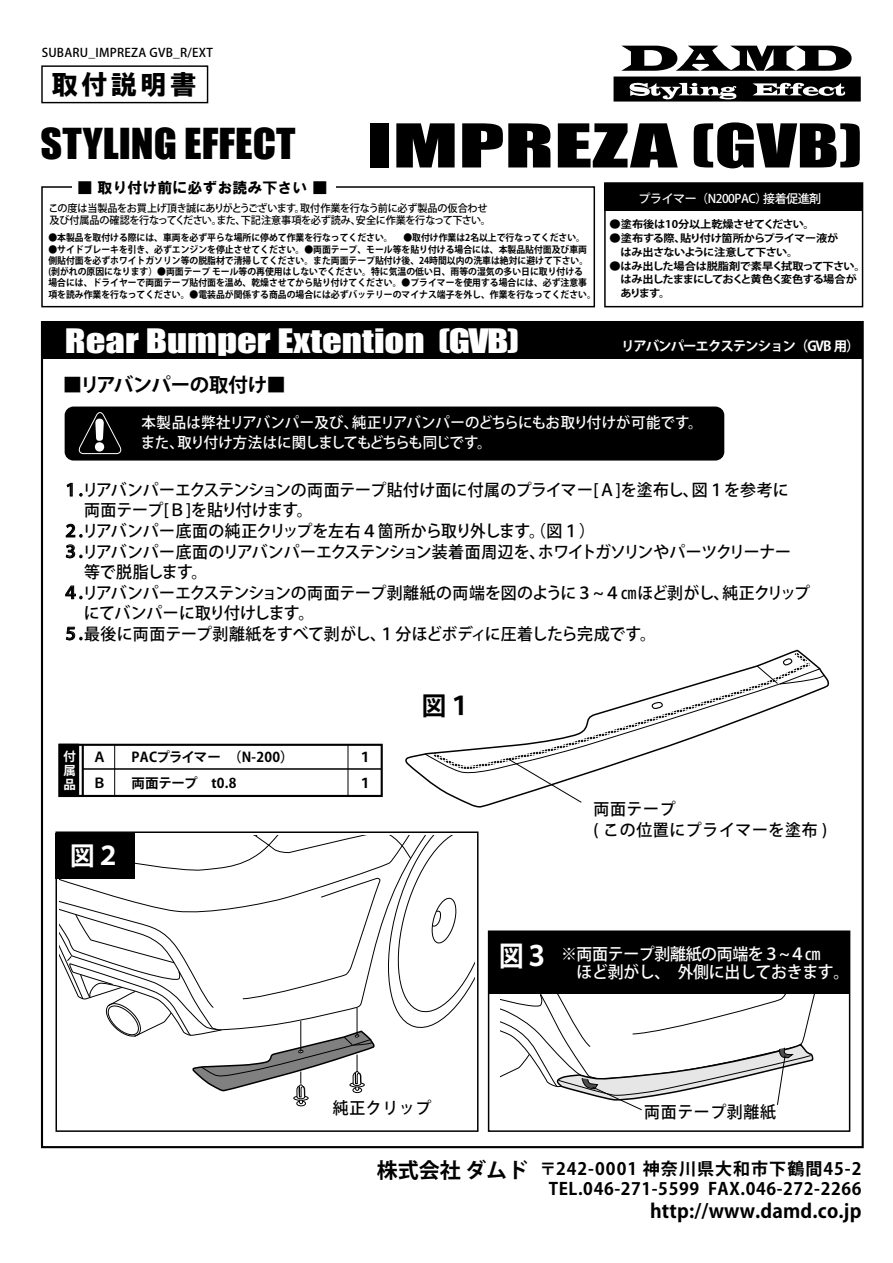
<style>
.page{position:relative;width:893px;height:1263px;background:#fff}
.page>*{position:absolute;margin:0;border:0;box-sizing:border-box;transform-origin:0 0}
.t1{font:55.8px "Impact";color:#000;scale:1.65 1}
.t2{font:39.15px "Impact";color:#000;scale:1.07 1}
.t3{font:30.9px "Impact";color:#fff;scale:1.25 1}
.t4{font:700 27.75px "Koz Go Pro";color:#fff;scale:.89 1}
.t5{font:26.85px "HGS Soei Kakugothic UB";letter-spacing:.1em;color:#000}
.t6{font:700 25.5px "Koz Go Pro";color:#000;scale:.96 1}
.t7{font:700 25.5px "Koz Go Pro";color:#fff;scale:.96 1}
.t8{font:700 21px "Koz Go Pro";color:#000}
.t9{font:700 19.5px "Koz Go Pro";letter-spacing:-.02em;color:#000}
.t10{font:700 19.2px "Koz Go Pro";letter-spacing:.01em;color:#000}
.t11{font:700 17.1px/20.4px "Koz Go Pro";letter-spacing:.035em;color:#000;text-align:center}
.t12{font:500 16.5px "Koz Go Pro";color:#000;scale:.96 1}
.t13{font:500 16.5px "Koz Go Pro";letter-spacing:-.025em;color:#000;scale:.96 1}
.t14{font:500 16.5px/17.5px "Koz Go Pro";letter-spacing:-.02em;color:#fff;scale:.96 1}
.t15{font:500 16.5px/20.5px "Koz Go Pro";letter-spacing:.04em;color:#000;scale:.96 1}
.t16{font:500 16.5px "Koz Go Pro";letter-spacing:-.02em;color:#000;scale:.96 1}
.t17{font:500 15px/20.5px "Koz Go Pro";letter-spacing:-.02em;color:#fff;scale:.96 1}
.t18{font:15px "HGS Soei Kakugothic UB";color:#000}
.t19{font:700 13.5px/25.8px "Koz Go Pro";letter-spacing:-.015em;color:#000}
.t20{font:700 13.5px "Koz Go Pro";letter-spacing:-.08em;color:#fff}
.t21{font:700 12.45px/14px "Koz Go Pro";color:#fff;text-align:justify}
.t22{font:500 12px "Koz Go Pro";letter-spacing:.02em;color:#000}
.t23{font:500 12px "Koz Go Pro";letter-spacing:-.04em;color:#fff}
.t24{font:500 10.5px/12.6px "Koz Go Pro";letter-spacing:-.025em;color:#000;scale:.96 1}
.t25{font:700 10.5px/13.8px "Koz Go Pro";letter-spacing:-.08em;color:#000;scale:1.07 1}
.t26{font:700 10.5px/13.8px "Koz Go Pro";letter-spacing:-.06em;color:#000;scale:1.07 1}
.t27{font:700 10.5px "Koz Go Pro";letter-spacing:-.02em;color:#000;scale:1.07 1}
.t28{font:700 9.45px/11.2px "Koz Go Pro";color:#000;scale:.94 1}
</style>
<div class="page">
<div style="left:59px;top:744px;width:324px;height:53px;border:2px solid #000"></div>
<div style="left:59px;top:744px;width:20px;height:53px;background:#000"></div>
<hr style="left:348px;top:745px;width:1px;height:51px;background:#000">
<hr style="left:114px;top:745px;width:1px;height:51px;background:#000">
<hr style="left:82px;top:745px;width:2px;height:51px;background:#000">
<div style="left:42px;top:321px;width:821px;height:37px;background:#000"></div>
<div style="left:41px;top:186px;width:554px;height:121px;border:2px solid #000"></div>
<div style="left:604px;top:182px;width:259px;height:125px;border:2px solid #000"></div>
<div style="left:604px;top:183px;width:258px;height:27px;background:#000"></div>
<div style="left:41px;top:65px;width:167px;height:38px;border:1px solid #000"></div>
<div style="left:72px;top:180px;width:264px;height:11px;background:#fff"></div>
<hr style="left:83px;top:768px;width:299px;height:2px;background:#000">
<svg style="left:66px;top:483px;width:7px;height:14px"></svg>
<svg style="left:79px;top:493px;width:4px;height:3px"></svg>
<svg style="left:65px;top:523px;width:18px;height:15px"></svg>
<svg style="left:65px;top:544px;width:18px;height:14px"></svg>
<svg style="left:65px;top:585px;width:18px;height:14px"></svg>
<svg style="left:66px;top:626px;width:17px;height:15px"></svg>
<div style="left:65px;top:406px;width:659px;height:55px;background:#000;border-radius:9px"></div>
<svg style="left:78px;top:412px;width:44px;height:42px"></svg>
<div style="left:56px;top:831px;width:422px;height:301px;border:2px solid #000"></div>
<div style="left:296px;top:1101px;width:10px;height:5px;border:1px solid #000;border-radius:50%"></div>
<svg style="left:424px;top:649px;width:403px;height:154px"></svg>
<svg style="left:59px;top:836px;width:415px;height:268px"></svg>
<div style="left:56px;top:833px;width:79px;height:46px;background:#000"></div>
<div style="left:488px;top:930px;width:362px;height:202px;border:2px solid #000"></div>
<div style="left:489px;top:932px;width:361px;height:62px;background:#000"></div>
<svg style="left:500px;top:994px;width:315px;height:117px"></svg>
<svg style="left:621px;top:46px;width:231px;height:25px"></svg>
<svg style="left:614px;top:77px;width:247px;height:25px"></svg>
<p class="t22" style="left:42px;top:45px;width:173px">SUBARU_IMPREZA GVB_R/EXT</p>
<h3 class="t5" style="left:52px;top:71px;width:147px">取付説明書</h3>
<h2 class="t2" style="left:41px;top:113px;width:240px">STYLING EFFECT</h2>
<h1 class="t1" style="left:366px;top:102px;width:303px">IMPREZA (GVB)</h1>
<h3 class="t18" style="left:77px;top:181px;width:251px">■ 取り付け前に必ずお読み下さい ■</h3>
<p class="t28" style="left:48px;top:233px;width:572px">●本製品を取付ける際には、車両を必ず平らな場所に停めて作業を行なってください。　 ●取付け作業は2名以上で行なってください。</p>
<p class="t28" style="left:48px;top:244px;width:584px">●サイドブレーキを引き、必ずエンジンを停止させてください。●両面テープ、モール等を貼り付ける場合には、本製品貼付面及び車両側貼付面を必ずホワイトガソリン等の脱脂材で清掃してください。また両面テープ貼付け後、24時間以内の洗車は絶対に避けて下さい。<br>(剥がれの原因になります）●両面テープ モール等の再使用はしないでください。特に気温の低い日、雨等の湿気の多い日に取り付ける<br>場合には、ドライヤーで両面テープ貼付面を温め、乾燥させてから貼り付けてください。●プライマーを使用する場合には、必ず注意事項を読み作業を行なってください。●電装品が関係する商品の場合には必ずバッテリーのマイナス端子を外し、作業を行なってください。</p>
<p class="t24" style="left:49px;top:202px;width:462px">この度は当製品をお買上げ頂き誠にありがとうございます。取付作業を行なう前に必ず製品の仮合わせ及び付属品の確認を行なってください。また、下記注意事項を必ず読み、安全に作業を行なって下さい。</p>
<h3 class="t3" style="left:65px;top:316px;width:365px">Rear Bumper Extention (GVB)</h3>
<h3 class="t9" style="left:63px;top:372px;width:225px">■リアバンパーの取付け■</h3>
<p class="t23" style="left:639px;top:190px;width:184px">プライマー（N200PAC）接着促進剤</p>
<p class="t27" style="left:610px;top:218px;width:193px">●塗布後は10分以上乾燥させてください。</p>
<p class="t26" style="left:610px;top:232px;width:215px">●塗布する際、貼り付け箇所からプライマー液が　はみ出さないように注意して下さい。</p>
<p class="t25" style="left:610px;top:260px;width:241px">●はみ出した場合は脱脂剤で素早く拭取って下さい。　はみ出したままにしておくと黄色く変色する場合が　あります。</p>
<h3 class="t20" style="left:621px;top:337px;width:240px">リアバンパーエクステンション（GVB 用）</h3>
<h3 class="t17" style="left:141px;top:413px;width:587px">本製品は弊社リアバンパー及び、純正リアバンパーのどちらにもお取り付けが可能です。また、取り付け方法はに関しましてもどちらも同じです。</h3>
<h3 class="t12" style="left:63px;top:479px;width:758px">１.リアバンパーエクステンションの両面テープ貼付け面に付属のプライマー[Ａ]を塗布し、図１を参考に</h3>
<h3 class="t13" style="left:84px;top:500px;width:240px">両面テープ[Ｂ]を貼り付けます。</h3>
<h3 class="t12" style="left:63px;top:520px;width:556px">２.リアバンパー底面の純正クリップを左右４箇所から取り外します。（図１）</h3>
<h3 class="t13" style="left:63px;top:541px;width:760px">３.リアバンパー底面のリアバンパーエクステンション装着面周辺を、ホワイトガソリンやパーツクリーナー</h3>
<h3 class="t13" style="left:84px;top:561px;width:130px">等で脱脂します。</h3>
<h3 class="t12" style="left:63px;top:582px;width:780px">４.リアバンパーエクステンションの両面テープ剥離紙の両端を図のように３~４㎝ほど剥がし、純正クリップ</h3>
<h3 class="t16" style="left:84px;top:602px;width:242px">にてバンパーに取り付けします。</h3>
<h3 class="t12" style="left:63px;top:623px;width:619px">５.最後に両面テープ剥離紙をすべて剥がし、１分ほどボディに圧着したら完成です。</h3>
<h3 class="t21" style="left:64px;top:750px;width:14px">付属品</h3>
<h3 class="t19" style="left:131px;top:745px;width:164px">PACプライマー　（N-200）両面テープ　t0.8</h3>
<h3 class="t19" style="left:93px;top:745px;width:15px">Ａ<br>Ｂ</h3>
<h3 class="t19" style="left:359px;top:745px;width:15px">１<br>１</h3>
<h3 class="t7" style="left:70px;top:839px;width:54px">図２</h3>
<h3 class="t6" style="left:422px;top:689px;width:54px">図１</h3>
<h3 class="t15" style="left:594px;top:800px;width:245px">両面テープ<br>( この位置にプライマーを塗布 )</h3>
<h3 class="t4" style="left:499px;top:938px;width:58px">図３</h3>
<h3 class="t14" style="left:561px;top:946px;width:302px">※両面テープ剥離紙の両端を３~４㎝<br>　ほど剥がし、　外側に出しておきます。</h3>
<h3 class="t12" style="left:333px;top:1097px;width:104px">純正クリップ</h3>
<h3 class="t15" style="left:644px;top:1103px;width:139px">両面テープ剥離紙</h3>
<h3 class="t8" style="left:377px;top:1157px;width:153px">株式会社 ダムド</h3>
<h3 class="t11" style="left:539px;top:1159px;width:324px">〒242-0001 神奈川県大和市下鶴間45-2<br>TEL.046-271-5599 FAX.046-272-2266</h3>
<h3 class="t10" style="left:650px;top:1199px;width:213px">http://www.damd.co.jp</h3>
</div>
